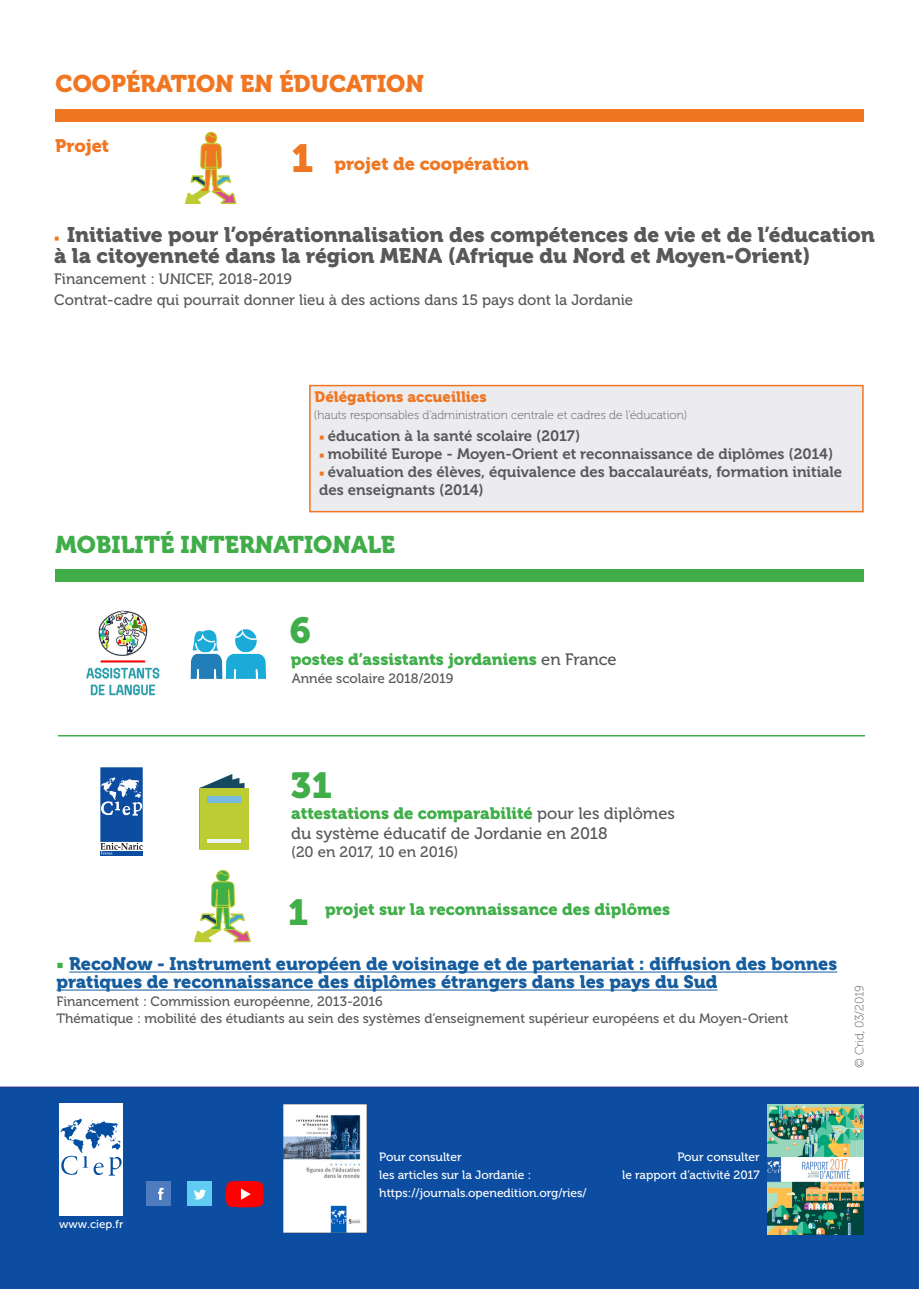
<style>
.page{position:relative;width:919px;height:1289px;background:#fff}
.page>*{position:absolute;margin:0;border:0;box-sizing:border-box;transform-origin:0 0}
.t1{font:39px "Museo 900";color:#f07622}
.t2{font:36px "Museo 900";color:#40ae49}
.t3{font:36px "Museo 900";color:#40ad49}
.t4{font:24px "Museo 900";color:#f07622}
.t5{font:24px "Museo 900";color:#40ad49}
.t6{font:21px "Museo 900";color:#57585a}
.t7{font:18px "Museo 900";color:#175d9e}
.t8{font:18px "Museo 900";color:#f07622}
.t9{font:16.5px "Museo 900";color:#40ae49}
.t10{font:16.5px "Museo 900";color:#40ad49}
.t11{font:16.5px "Museo 500";color:#57585a}
.t12{font:15px/18px "Museo 700";color:#57585a}
.t13{font:15px "Museo 500";color:#57585a}
.t14{font:15px "Museo 900";color:#f07622}
.t15{font:13.5px "Museo 500";color:#57585a}
.t16{font:12px "Museo 500";color:#fff}
.t17{font:12px "Museo 100";color:#57585a}
.t18{font:11.4px "Museo Sans 500";color:#fff}
.s1{font-family:"Minion Pro";font-weight:700;font-stretch:condensed;font-size:13.5px;color:#f07622}
.s2{font-family:"Museo 500";color:#57585a}
.s3{font-family:"Minion Pro";font-weight:700;font-stretch:condensed;color:#40ae49}
</style>
<div class="page">
<div style="left:0;top:1086px;width:918px;height:202px;background:#0d4da1"></div>
<div style="left:188px;top:1181px;width:24px;height:25px;background:#60ccf1"></div>
<svg style="left:194px;top:1189px;width:12px;height:10px"></svg>
<div style="left:146px;top:1181px;width:25px;height:25px;background:#4e7cbf"></div>
<svg style="left:158px;top:1187px;width:6px;height:12px"></svg>
<div style="left:59px;top:1103px;width:64px;height:112px;background:#fff"></div>
<svg style="left:60px;top:1118px;width:62px;height:57px"></svg>
<div style="left:56px;top:109px;width:807px;height:12px;background:#f07622"></div>
<div style="left:310px;top:385px;width:552px;height:126px;background:#ececee"></div>
<div style="left:309px;top:385px;width:554px;height:127px;border:2px solid #f07622"></div>
<div style="left:55px;top:569px;width:808px;height:12px;background:#40ad49"></div>
<svg style="left:190px;top:629px;width:76px;height:50px"></svg>
<svg style="left:200px;top:774px;width:44px;height:14px"></svg>
<div style="left:200px;top:788px;width:48px;height:61px;background:#bccc32"></div>
<div style="left:207px;top:796px;width:34px;height:7px;background:#76bae1"></div>
<svg style="left:207px;top:839px;width:34px;height:3px"></svg>
<svg style="left:100px;top:854px;width:43px;height:1px"></svg>
<svg style="left:100px;top:767px;width:43px;height:87px;background:#4373b2"></svg>
<hr style="left:58px;top:735px;width:806px;height:1px;background:#40ad49">
<svg style="left:186px;top:121px;width:50px;height:84px"></svg>
<img style="left:86px;top:610px;width:74px;height:86px">
<img style="left:767px;top:1104px;width:96px;height:130px">
<svg style="left:226px;top:1180px;width:37px;height:27px"></svg>
<img style="left:283px;top:1104px;width:83px;height:127px">
<svg style="left:195px;top:869px;width:55px;height:74px"></svg>
<hr style="left:69px;top:971px;width:768px;height:1px;background:#175d9e">
<hr style="left:56px;top:989px;width:661px;height:1px;background:#175d9e">
<p class="t4" style="left:56px;top:70px;width:370px">COOPÉRATION EN ÉDUCATION</p>
<p class="t8" style="left:55px;top:135px;width:55px">Projet</p>
<p class="t1" style="left:291px;top:136px;width:24px">1</p>
<p class="t8" style="left:334px;top:153px;width:196px">projet de coopération</p>
<p class="t6" style="left:54px;top:223px;width:822px"><span class="s1">■</span> Initiative pour l’opérationnalisation des compétences de vie et de l’éducation</p>
<p class="t6" style="left:54px;top:244px;width:757px">à la citoyenneté dans la région MENA (Afrique du Nord et Moyen-Orient)</p>
<p class="t13" style="left:54px;top:271px;width:239px">Financement : UNICEF, 2018-2019</p>
<p class="t13" style="left:54px;top:292px;width:580px">Contrat-cadre qui pourrait donner lieu à des actions dans 15 pays dont la Jordanie</p>
<p class="t14" style="left:314px;top:388px;width:174px">Délégations accueillies</p>
<p class="t17" style="left:314px;top:408px;width:375px">(hauts responsables d’administration centrale et cadres de l’éducation)</p>
<p class="t12" style="left:319px;top:427px;width:262px"><span class="s1">■</span> éducation à la santé scolaire (2017)</p>
<p class="t12" style="left:319px;top:445px;width:515px"><span class="s1">■</span> mobilité Europe - Moyen-Orient et reconnaissance de diplômes (2014)</p>
<p class="t12" style="left:319px;top:463px;width:524px"><span class="s1">■</span> évaluation des élèves, équivalence des baccalauréats, formation initiale des enseignants (2014)</p>
<p class="t5" style="left:55px;top:530px;width:341px">MOBILITÉ INTERNATIONALE</p>
<p class="t2" style="left:290px;top:609px;width:23px">6</p>
<p class="t9" style="left:291px;top:649px;width:327px">postes d’assistants jordaniens <span class="s2">en France</span></p>
<p class="t15" style="left:292px;top:670px;width:163px">Année scolaire 2018/2019</p>
<p class="t3" style="left:290px;top:764px;width:43px">31</p>
<p class="t10" style="left:291px;top:803px;width:385px">attestations de comparabilité <span class="s2">pour les diplômes</span></p>
<p class="t11" style="left:291px;top:823px;width:318px">du système éducatif de Jordanie en 2018</p>
<p class="t13" style="left:291px;top:843px;width:169px">(20 en 2017, 10 en 2016)</p>
<p class="t2" style="left:288px;top:892px;width:22px">1</p>
<p class="t9" style="left:325px;top:899px;width:347px">projet sur la reconnaissance des diplômes</p>
<p class="t7" style="left:56px;top:953px;width:782px"><span class="s3">■</span> RecoNow - Instrument européen de voisinage et de partenariat : diffusion des bonnes</p>
<p class="t7" style="left:56px;top:971px;width:662px">pratiques de reconnaissance des diplômes étrangers dans les pays du Sud</p>
<p class="t15" style="left:56px;top:994px;width:328px">Financement : Commission européenne, 2013-2016</p>
<p class="t15" style="left:56px;top:1010px;width:733px">Thématique : mobilité des étudiants au sein des systèmes d’enseignement supérieur européens et du Moyen-Orient</p>
<p class="t17" style="left:852px;top:1068px;width:85px;rotate:-90deg">© Crid, 03/2019</p>
<p class="t18" style="left:59px;top:1217px;width:66px">www.ciep.fr</p>
<p class="t16" style="left:379px;top:1150px;width:84px">Pour consulter</p>
<p class="t16" style="left:379px;top:1168px;width:153px">les articles sur la Jordanie :</p>
<p class="t16" style="left:379px;top:1186px;width:209px">https://journals.openedition.org/ries/</p>
<p class="t16" style="left:677px;top:1150px;width:84px">Pour consulter</p>
<p class="t16" style="left:622px;top:1168px;width:139px">le rapport d’activité 2017</p>
</div>
